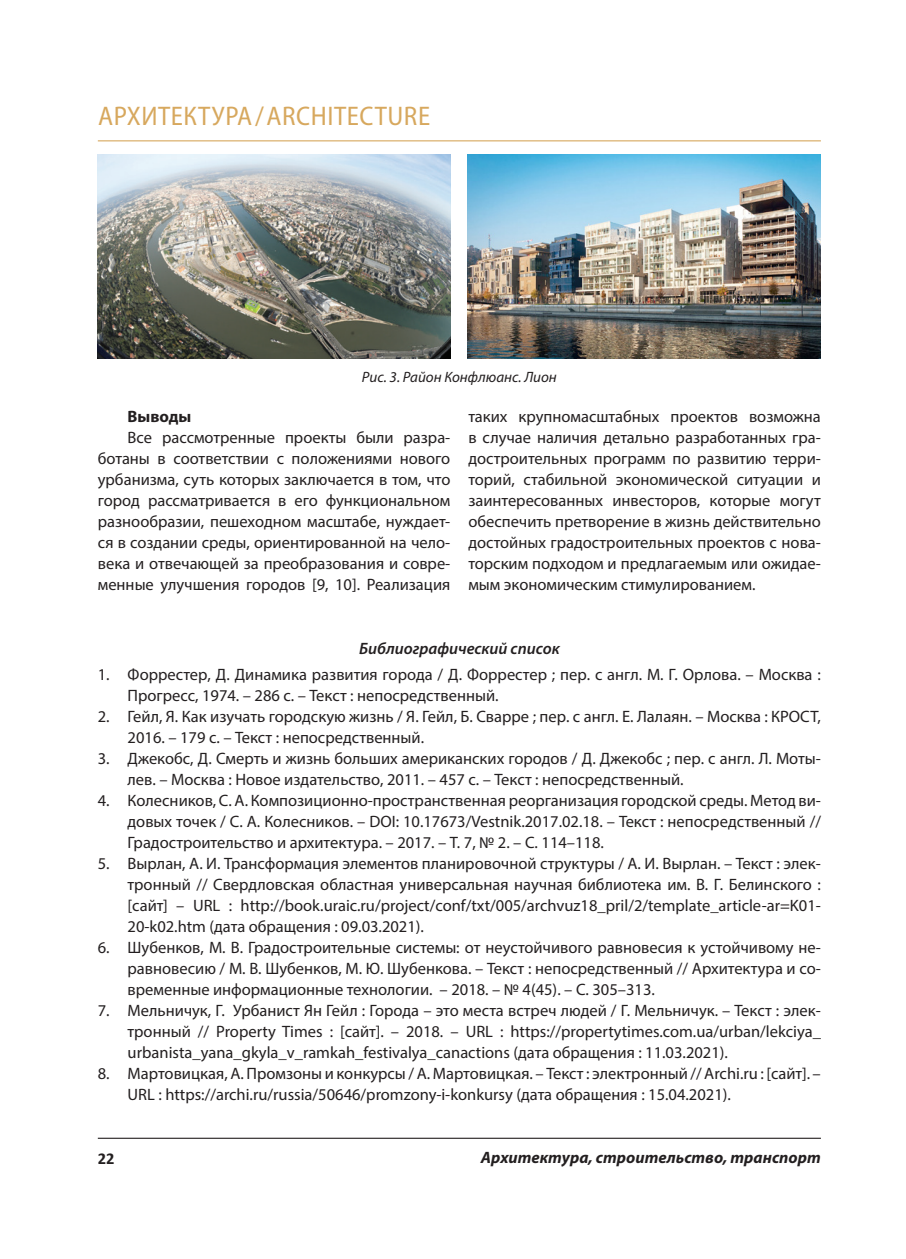
<style>
.page{position:relative;width:906px;height:1259px;background:#fff}
.page>*{position:absolute;margin:0;border:0;box-sizing:border-box;transform-origin:0 0}
.Заголовок{font:semi-condensed 27px "Myriad Pro";letter-spacing:.02em;color:#d7a85e}
.Текст_статей{font:16.5px/21px "Myriad Pro";color:#231f20;text-align:justify}
.t1{font:italic 700 16.5px "Myriad Pro";color:#231f20}
.Текст_статей-2{font:italic 600 16.5px "Myriad Pro";color:#231f20}
.Текст_статей-3{font:700 16.5px "Myriad Pro";color:#231f20}
.t2{font:700 16.5px "Calibri";color:#231f20}
.Подпись_фото{font:italic 15px "Myriad Pro";color:#231f20}
</style>
<div class="page">
<hr style="left:98px;top:140px;width:723px;height:1px;background:#d7a85e">
<hr style="left:98px;top:1137px;width:723px;height:1px;background:#231f20">
<img style="left:98px;top:154px;width:353px;height:204px">
<img style="left:468px;top:154px;width:353px;height:204px">
<p class="Заголовок" style="left:98px;top:100px;width:333px">АРХИТЕКТУРА/ARCHITECTURE</p>
<p class="Подпись_фото" style="left:362px;top:368px;width:196px">Рис. 3. Район Конфлюанс. Лион</p>
<p class="Текст_статей-3" style="left:128px;top:406px;width:65px">Выводы</p>
<p class="Текст_статей" style="left:98px;top:427px;width:354px;text-indent:30px">Все рассмотренные проекты были разра&shy;ботаны в соответствии с положениями нового урбанизма, суть которых заключается в том, что город рассматривается в его функциональном разнообразии, пешеходном масштабе, нуждает&shy;ся в создании среды, ориентированной на чело&shy;века и отвечающей за преобразования и совре&shy;менные улучшения городов [9, 10]. Реализация</p>
<p class="Текст_статей" style="left:468px;top:406px;width:354px">таких крупномасштабных проектов возможна в случае наличия детально разработанных гра&shy;достроительных программ по развитию терри&shy;торий, стабильной экономической ситуации и заинтересованных инвесторов, которые могут обеспечить претворение в жизнь действительно достойных градостроительных проектов с нова&shy;торским подходом и предлагаемым или ожидае&shy;мым экономическим стимулированием.</p>
<p class="Текст_статей-2" style="left:359px;top:638px;width:202px">Библиографический список</p>
<p class="Текст_статей" style="left:128px;top:663px;width:694px;text-indent:-30px">1. Форрестер, Д. Динамика развития города / Д. Форрестер ; пер. с англ. М. Г. Орлова. – Москва :<br>Прогресс, 1974. – 286 с. – Текст : непосредственный.</p>
<p class="Текст_статей" style="left:128px;top:705px;width:695px;text-indent:-30px">2. Гейл, Я. Как изучать городcкую жизнь / Я. Гейл, Б. Сварре ; пер. с англ. Е. Лалаян. – Москва : КРОСТ,<br>2016. – 179 с. – Текст : непосредственный.</p>
<p class="Текст_статей" style="left:128px;top:747px;width:695px;text-indent:-30px">3. Джекобс, Д. Смерть и жизнь больших американских городов / Д. Джекобс ; пер. с англ. Л. Моты&shy;лев. – Москва : Новое издательство, 2011. – 457 с. – Текст : непосредственный.</p>
<p class="Текст_статей" style="left:128px;top:789px;width:695px;text-indent:-30px">4. Колесников, С. А. Композиционно-пространственная реорганизация городской среды. Метод ви&shy;довых точек / С. А. Колесников. – DOI: 10.17673/Vestnik.2017.02.18. – Текст : непосредственный // Градостроительство и архитектура. – 2017. – Т. 7, № 2. – С. 114–118.</p>
<p class="Текст_статей" style="left:128px;top:852px;width:695px;text-indent:-30px">5. Вырлан, А. И. Трансформация элементов планировочной структуры / А. И. Вырлан. – Текст : элек&shy;тронный // Свердловская областная универсальная научная библиотека им. В. Г. Белинского : [сайт] – URL : http://book.uraic.ru/project/conf/txt/005/archvuz18_pril/2/template_article-ar=K01- 20-k02.htm (дата обращения : 09.03.2021).</p>
<p class="Текст_статей" style="left:128px;top:936px;width:695px;text-indent:-30px">6. Шубенков, М. В. Градостроительные системы: от неустойчивого равновесия к устойчивому не&shy;равновесию / М. В. Шубенков, М. Ю. Шубенкова. – Текст : непосредственный // Архитектура и со&shy;временные информационные технологии. – 2018. – № 4(45). – С. 305–313.</p>
<p class="Текст_статей" style="left:128px;top:999px;width:695px;text-indent:-30px">7. Мельничук, Г. Урбанист Ян Гейл : Города – это места встреч людей / Г. Мельничук. – Текст : элек&shy;тронный // Property Times : [сайт]. – 2018. – URL : https://propertytimes.com.ua/urban/lekciya_ urbanista_yana_gkyla_v_ramkah_festivalya_canactions (дата обращения : 11.03.2021).</p>
<p class="Текст_статей" style="left:128px;top:1062px;width:695px;text-indent:-30px">8. Мартовицкая, А. Промзоны и конкурсы / А. Мартовицкая. – Текст : электронный // Archi.ru : [сайт]. –<br>URL : https://archi.ru/russia/50646/promzony-i-konkursy (дата обращения : 15.04.2021).</p>
<p class="t2" style="left:98px;top:1148px;width:18px">22</p>
<p class="t1" style="left:481px;top:1146px;width:341px">Архитектура, строительство, транспорт</p>
</div>
